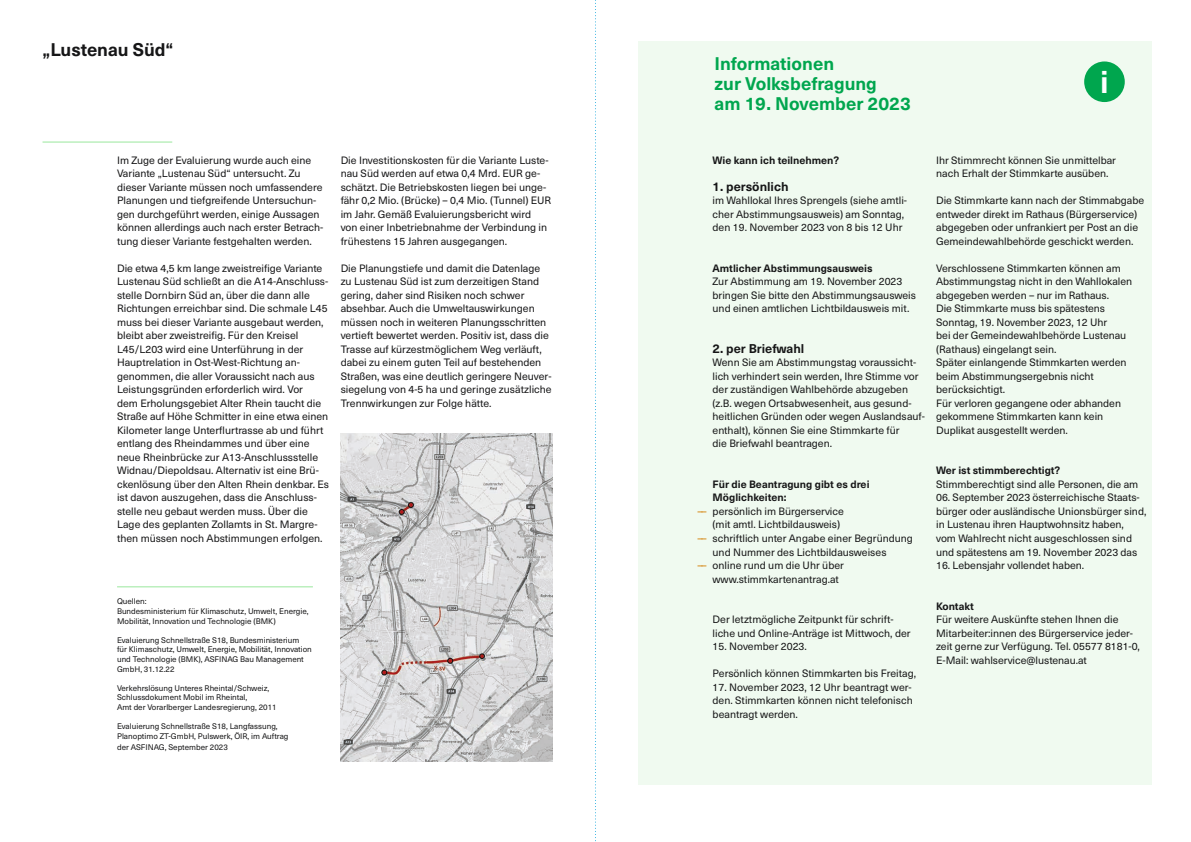
<style>
.page{position:relative;width:1191px;height:842px;background:#fff}
.page>*{position:absolute;margin:0;border:0;box-sizing:border-box;transform-origin:0 0}
.t1{font:700 31px "Neue Haas Unica Pro";color:#fff}
.t2{font:700 18px "Neue Haas Unica Pro";color:#00a64e}
.t3{font:700 18px "Neue Haas Unica Pro";color:#161617}
.t4{font:700 12.5px "Neue Haas Unica Pro";color:#161617}
.t5{font:10.5px/13.5px "Neue Haas Unica Pro";color:#161617}
.t6{font:700 10.5px "Neue Haas Unica Pro";color:#161617}
.t7{font:10.5px "Neue Haas Unica Pro";color:#d37c00}
.t8{font:8px/9.6px "Neue Haas Unica Pro";color:#161617}
</style>
<div class="page">
<div style="left:638px;top:42px;width:513px;height:743px;background:#f0faf0"></div>
<img style="left:341px;top:434px;width:212px;height:328px">
<hr style="left:117px;top:586px;width:196px;height:1px;background:#99e79c">
<svg style="left:595px;top:0;width:1px;height:842px"></svg>
<hr style="left:43px;top:142px;width:129px;height:1px;background:#99e79c">
<div style="left:1084px;top:61px;width:40px;height:41px;background:#00a64e;border-radius:50%"></div>
<p class="t3" style="left:43px;top:39px;width:132px">„Lustenau Süd“</p>
<p class="t5" style="left:117px;top:154px;width:208px">Im Zuge der Evaluierung wurde auch eine Variante „Lustenau Süd“ untersucht. Zu dieser Variante müssen noch umfassendere Planungen und tiefgreifende Untersuchun&shy;gen durchgeführt werden, einige Aussagen können allerdings auch nach erster Betrach&shy;tung dieser Variante festgehalten werden.</p>
<p class="t5" style="left:117px;top:262px;width:213px">Die etwa 4,5 km lange zweistreifige Variante Lustenau Süd schließt an die A14-Anschluss&shy;stelle Dornbirn Süd an, über die dann alle Richtungen erreichbar sind. Die schmale L45 muss bei dieser Variante ausgebaut werden, bleibt aber zweistreifig. Für den Kreisel</p>
<p class="t5" style="left:117px;top:343px;width:213px">L45/L203 wird eine Unterführung in der Hauptrelation in Ost-West-Richtung an&shy;genommen, die aller Voraussicht nach aus Leistungsgründen erforderlich wird. Vor<br>dem Erholungsgebiet Alter Rhein taucht die Straße auf Höhe Schmitter in eine etwa einen Kilometer lange Unterflurtrasse ab und führt entlang des Rheindammes und über eine neue Rheinbrücke zur A13-Anschlussstelle Widnau/Diepoldsau. Alternativ ist eine Brü&shy;ckenlösung über den Alten Rhein denkbar. Es ist davon auszugehen, dass die Anschluss&shy;stelle neu gebaut werden muss. Über die Lage des geplanten Zollamts in St. Margre&shy;then müssen noch Abstimmungen erfolgen.</p>
<p class="t5" style="left:341px;top:154px;width:212px">Die Investitionskosten für die Variante Luste&shy;nau Süd werden auf etwa 0,4 Mrd. EUR ge&shy;schätzt. Die Betriebskosten liegen bei unge&shy;fähr 0,2 Mio. (Brücke) – 0,4 Mio. (Tunnel) EUR im Jahr. Gemäß Evaluierungsbericht wird<br>von einer Inbetriebnahme der Verbindung in frühestens 15 Jahren ausgegangen.</p>
<p class="t5" style="left:341px;top:262px;width:212px">Die Planungstiefe und damit die Datenlage zu Lustenau Süd ist zum derzeitigen Stand gering, daher sind Risiken noch schwer absehbar. Auch die Umweltauswirkungen müssen noch in weiteren Planungsschritten vertieft bewertet werden. Positiv ist, dass die Trasse auf kürzestmöglichem Weg verläuft, dabei zu einem guten Teil auf bestehenden Straßen, was eine deutlich geringere Neuver&shy;siegelung von 4-5 ha und geringe zusätzliche Trennwirkungen zur Folge hätte.</p>
<p class="t8" style="left:117px;top:597px;width:31px">Quellen:</p>
<p class="t8" style="left:117px;top:606px;width:193px">Bundesministerium für Klimaschutz, Umwelt, Energie,<br>Mobilität, Innovation und Technologie (BMK)</p>
<p class="t8" style="left:117px;top:635px;width:184px">Evaluierung Schnellstraße S18, Bundesministerium</p>
<p class="t8" style="left:117px;top:645px;width:196px">für Klimaschutz, Umwelt, Energie, Mobilität, Innovation und Technologie (BMK), ASFINAG Bau Management<br>GmbH, 31.12.22</p>
<p class="t8" style="left:117px;top:683px;width:154px">Verkehrslösung Unteres Rheintal/Schweiz,</p>
<p class="t8" style="left:117px;top:693px;width:132px">Schlussdokument Mobil im Rheintal,</p>
<p class="t8" style="left:117px;top:702px;width:161px">Amt der Vorarlberger Landesregierung, 2011</p>
<p class="t8" style="left:117px;top:722px;width:162px">Evaluierung Schnellstraße S18, Langfassung,</p>
<p class="t8" style="left:117px;top:731px;width:173px">Planoptimo ZT-GmbH, Pulswerk, ÖIR, im Auftrag</p>
<p class="t8" style="left:117px;top:742px;width:112px">der ASFINAG, September 2023</p>
<p class="t2" style="left:714px;top:53px;width:121px">Informationen</p>
<p class="t2" style="left:714px;top:73px;width:164px">zur Volksbefragung</p>
<p class="t2" style="left:714px;top:93px;width:198px">am 19. November 2023</p>
<p class="t1" style="left:1100px;top:63px;width:10px">i</p>
<p class="t6" style="left:712px;top:154px;width:128px">Wie kann ich teilnehmen?</p>
<p class="t4" style="left:712px;top:179px;width:78px">1. persönlich</p>
<p class="t5" style="left:712px;top:194px;width:196px">im Wahllokal Ihres Sprengels (siehe amtli&shy;cher Abstimmungsausweis) am Sonntag,</p>
<p class="t5" style="left:712px;top:221px;width:191px">den 19. November 2023 von 8 bis 12 Uhr</p>
<p class="t6" style="left:712px;top:262px;width:162px">Amtlicher Abstimmungsausweis</p>
<p class="t5" style="left:712px;top:275px;width:205px">Zur Abstimmung am 19. November 2023 bringen Sie bitte den Abstimmungsausweis und einen amtlichen Lichtbildausweis mit.</p>
<p class="t4" style="left:712px;top:341px;width:93px">2. per Briefwahl</p>
<p class="t5" style="left:712px;top:356px;width:214px">Wenn Sie am Abstimmungstag voraussicht&shy;lich verhindert sein werden, Ihre Stimme vor der zuständigen Wahlbehörde abzugeben (z.B. wegen Ortsabwesenheit, aus gesund&shy;heitlichen Gründen oder wegen Auslandsauf&shy;enthalt), können Sie eine Stimmkarte für</p>
<p class="t5" style="left:712px;top:437px;width:121px">die Briefwahl beantragen.</p>
<p class="t6" style="left:712px;top:478px;width:158px">Für die Beantragung gibt es drei</p>
<p class="t6" style="left:712px;top:491px;width:75px">Möglichkeiten:</p>
<p class="t5" style="left:712px;top:505px;width:133px">persönlich im Bürgerservice</p>
<p class="t5" style="left:712px;top:518px;width:129px">(mit amtl. Lichtbildausweis)</p>
<p class="t5" style="left:712px;top:532px;width:202px">schriftlich unter Angabe einer Begründung und Nummer des Lichtbildausweises</p>
<p class="t5" style="left:712px;top:559px;width:133px">online rund um die Uhr über</p>
<p class="t5" style="left:712px;top:572px;width:128px">www.stimmkartenantrag.at</p>
<p class="t5" style="left:712px;top:613px;width:183px">Der letztmögliche Zeitpunkt für schrift-</p>
<p class="t5" style="left:712px;top:626px;width:200px">liche und Online-Anträge ist Mittwoch, der</p>
<p class="t5" style="left:712px;top:640px;width:96px">15. November 2023.</p>
<p class="t5" style="left:712px;top:667px;width:205px">Persönlich können Stimmkarten bis Freitag,</p>
<p class="t5" style="left:712px;top:680px;width:202px;text-align:justify">17. November 2023, 12 Uhr beantragt wer&shy;den. Stimmkarten können nicht telefonisch beantragt werden.</p>
<p class="t7" style="left:697px;top:505px;width:11px">––</p>
<p class="t7" style="left:697px;top:532px;width:11px">––</p>
<p class="t7" style="left:697px;top:559px;width:11px">––</p>
<p class="t5" style="left:936px;top:154px;width:181px">Ihr Stimmrecht können Sie unmittelbar</p>
<p class="t5" style="left:936px;top:167px;width:174px">nach Erhalt der Stimmkarte ausüben.</p>
<p class="t5" style="left:936px;top:194px;width:210px">Die Stimmkarte kann nach der Stimmabgabe entweder direkt im Rathaus (Bürgerservice) abgegeben oder unfrankiert per Post an die Gemeindewahlbehörde geschickt werden.</p>
<p class="t5" style="left:936px;top:262px;width:197px">Verschlossene Stimmkarten können am<br>Abstimmungstag nicht in den Wahllokalen abgegeben werden – nur im Rathaus.</p>
<p class="t5" style="left:936px;top:302px;width:170px">Die Stimmkarte muss bis spätestens</p>
<p class="t5" style="left:936px;top:316px;width:173px">Sonntag, 19. November 2023, 12 Uhr</p>
<p class="t5" style="left:936px;top:329px;width:191px">bei der Gemeindewahlbehörde Lustenau (Rathaus) eingelangt sein.</p>
<p class="t5" style="left:936px;top:356px;width:192px">Später einlangende Stimmkarten werden beim Abstimmungsergebnis nicht</p>
<p class="t5" style="left:936px;top:383px;width:71px">berücksichtigt.</p>
<p class="t5" style="left:936px;top:397px;width:186px">Für verloren gegangene oder abhanden</p>
<p class="t5" style="left:936px;top:410px;width:169px">gekommene Stimmkarten kann kein</p>
<p class="t5" style="left:936px;top:424px;width:133px">Duplikat ausgestellt werden.</p>
<p class="t6" style="left:936px;top:464px;width:126px">Wer ist stimmberechtigt?</p>
<p class="t5" style="left:936px;top:478px;width:204px">Stimmberechtigt sind alle Personen, die am</p>
<p class="t5" style="left:936px;top:491px;width:212px">06. September 2023 österreichische Staats&shy;bürger oder ausländische Unionsbürger sind, in Lustenau ihren Hauptwohnsitz haben,</p>
<p class="t5" style="left:936px;top:532px;width:203px">vom Wahlrecht nicht ausgeschlossen sind und spätestens am 19. November 2023 das</p>
<p class="t5" style="left:936px;top:559px;width:150px">16. Lebensjahr vollendet haben.</p>
<p class="t6" style="left:936px;top:599px;width:39px">Kontakt</p>
<p class="t5" style="left:936px;top:613px;width:184px">Für weitere Auskünfte stehen Ihnen die</p>
<p class="t5" style="left:936px;top:626px;width:205px">Mitarbeiter:innen des Bürgerservice jeder&shy;zeit gerne zur Verfügung. Tel. 05577 8181-0,<br>E-Mail: wahlservice@lustenau.at</p>
</div>
